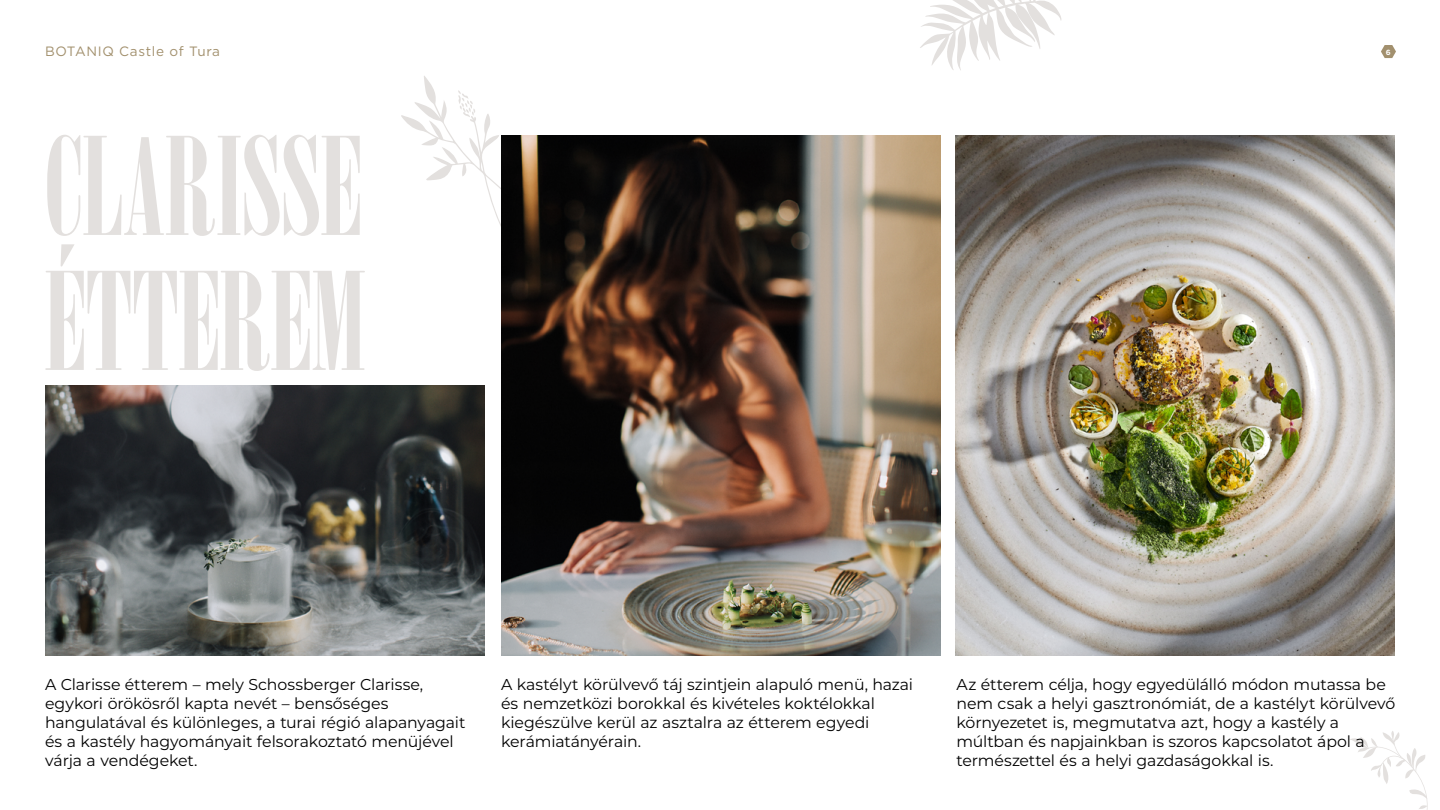
<style>
.page{position:relative;width:1440px;height:810px;background:#fff}
.page>*{position:absolute;margin:0;border:0;box-sizing:border-box;transform-origin:0 0}
.t1{font:135px/135px "Bodoni MT Poster Compressed";color:#e3e0de}
.t2{font:15.75px/18.9px "Montserrat";letter-spacing:-.005em;color:#000}
.t3{font:13.5px "Gotham";letter-spacing:.05em;color:#a2906d}
.t4{font:700 7.5px "Gotham";color:#fff}
</style>
<div class="page">
<svg style="left:1381px;top:45px;width:15px;height:13px"></svg>
<svg style="left:1350px;top:731px;width:78px;height:79px"></svg>
<svg style="left:920px;top:0;width:142px;height:70px"></svg>
<svg style="left:401px;top:76px;width:100px;height:151px"></svg>
<img style="left:45px;top:386px;width:439px;height:270px">
<img style="left:501px;top:135px;width:439px;height:521px">
<img style="left:956px;top:135px;width:439px;height:521px">
<p class="t3" style="left:45px;top:42px;width:177px">BOTANIQ Castle of Tura</p>
<p class="t4" style="left:1386px;top:47px;width:6px">6</p>
<h1 class="t1" style="left:45px;top:119px;width:324px">CLARISSE<br>ÉTTEREM</h1>
<p class="t2" style="left:45px;top:674px;width:422px">A Clarisse étterem – mely Schossberger Clarisse, egykori örökösről kapta nevét – bensőséges hangulatával és különleges, a turai régió alapanyagait és a kastély hagyományait felsorakoztató menüjével várja a vendégeket.</p>
<p class="t2" style="left:501px;top:674px;width:414px">A kastélyt körülvevő táj szintjein alapuló menü, hazai és nemzetközi borokkal és kivételes koktélokkal kiegészülve kerül az asztalra az étterem egyedi kerámiatányérain.</p>
<p class="t2" style="left:957px;top:674px;width:440px">Az étterem célja, hogy egyedülálló módon mutassa be nem csak a helyi gasztronómiát, de a kastélyt körülvevő környezetet is, megmutatva azt, hogy a kastély a múltban és napjainkban is szoros kapcsolatot ápol a természettel és a helyi gazdaságokkal is.</p>
</div>
